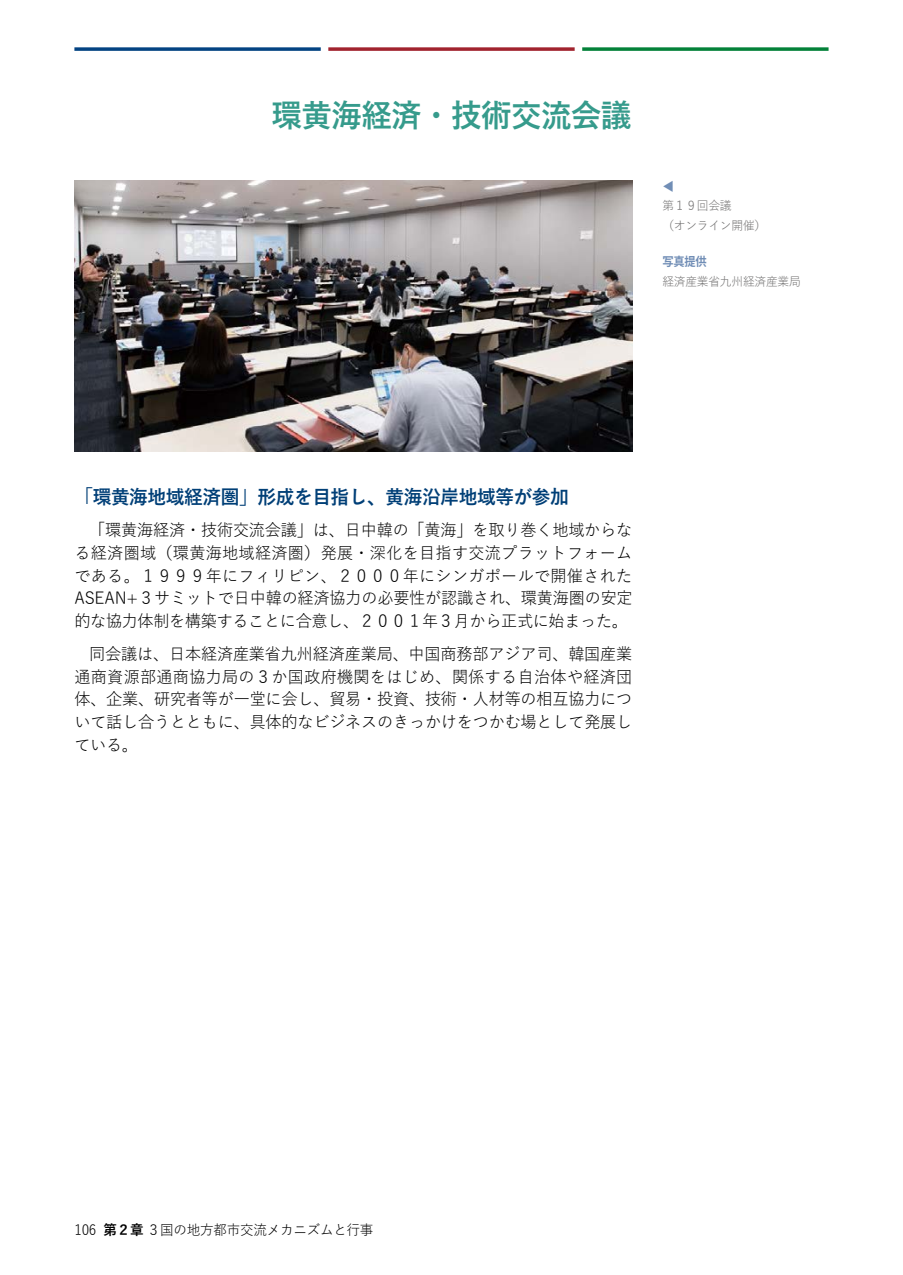
<style>
.page{position:relative;width:903px;height:1275px;background:#fff}
.page>*{position:absolute;margin:0;border:0;box-sizing:border-box;transform-origin:0 0}
.t1{font:700 31.5px "Yu Gothic";letter-spacing:-.02em;color:#369b8c}
.t2{font:700 19.25px "Yu Gothic";letter-spacing:-.02em;color:#003f77}
.t3{font:16.62px/22.8px "Yu Gothic";letter-spacing:-.01em;color:#000;text-align:justify}
.t4{font:14px "Yu Gothic";letter-spacing:-.02em;color:#000}
.t5{font:12.25px/19.2px "Yu Gothic";letter-spacing:-.02em;color:#727171;scale:.96 1}
.t6{font:700 12.25px "Noto Sans CJ Ktc";color:#718eb6;scale:.92 1}
.t7{font:12.25px "Yu Gothic";color:#718eb6}
.s1{font-weight:700}
</style>
<div class="page">
<svg style="left:74px;top:47px;width:247px;height:4px"></svg>
<svg style="left:328px;top:47px;width:247px;height:4px"></svg>
<svg style="left:582px;top:47px;width:246px;height:4px"></svg>
<img style="left:74px;top:180px;width:558px;height:272px">
<h1 class="t1" style="left:271px;top:98px;width:361px">環黄海経済・技術交流会議</h1>
<p class="t7" style="left:662px;top:175px;width:13px">◀</p>
<p class="t5" style="left:662px;top:195px;width:110px">第１９回会議<br>（オンライン開催）</p>
<p class="t6" style="left:662px;top:255px;width:50px">写真提供</p>
<p class="t5" style="left:662px;top:270px;width:146px">経済産業省九州経済産業局</p>
<p class="t2" style="left:74px;top:486px;width:496px">「環黄海地域経済圏」形成を目指し、黄海沿岸地域等が参加</p>
<p class="t3" style="left:74px;top:517px;width:560px;text-indent:15px">「環黄海経済・技術交流会議」は、日中韓の「黄海」を取り巻く地域からなる経済圏域（環黄海地域経済圏）発展・深化を目指す交流プラットフォームである。１９９９年にフィリピン、２０００年にシンガポールで開催されたASEAN+３サミットで日中韓の経済協力の必要性が認識され、環黄海圏の安定的な協力体制を構築することに合意し、２００１年３月から正式に始まった。</p>
<p class="t3" style="left:74px;top:640px;width:559px;text-indent:15px">同会議は、日本経済産業省九州経済産業局、中国商務部アジア司、韓国産業通商資源部通商協力局の３か国政府機関をはじめ、関係する自治体や経済団体、企業、研究者等が一堂に会し、貿易・投資、技術・人材等の相互協力について話し合うとともに、具体的なビジネスのきっかけをつかむ場として発展している。</p>
<p class="t4" style="left:74px;top:1217px;width:301px">106 <span class="s1">第２章</span> ３国の地方都市交流メカニズムと行事</p>
</div>
